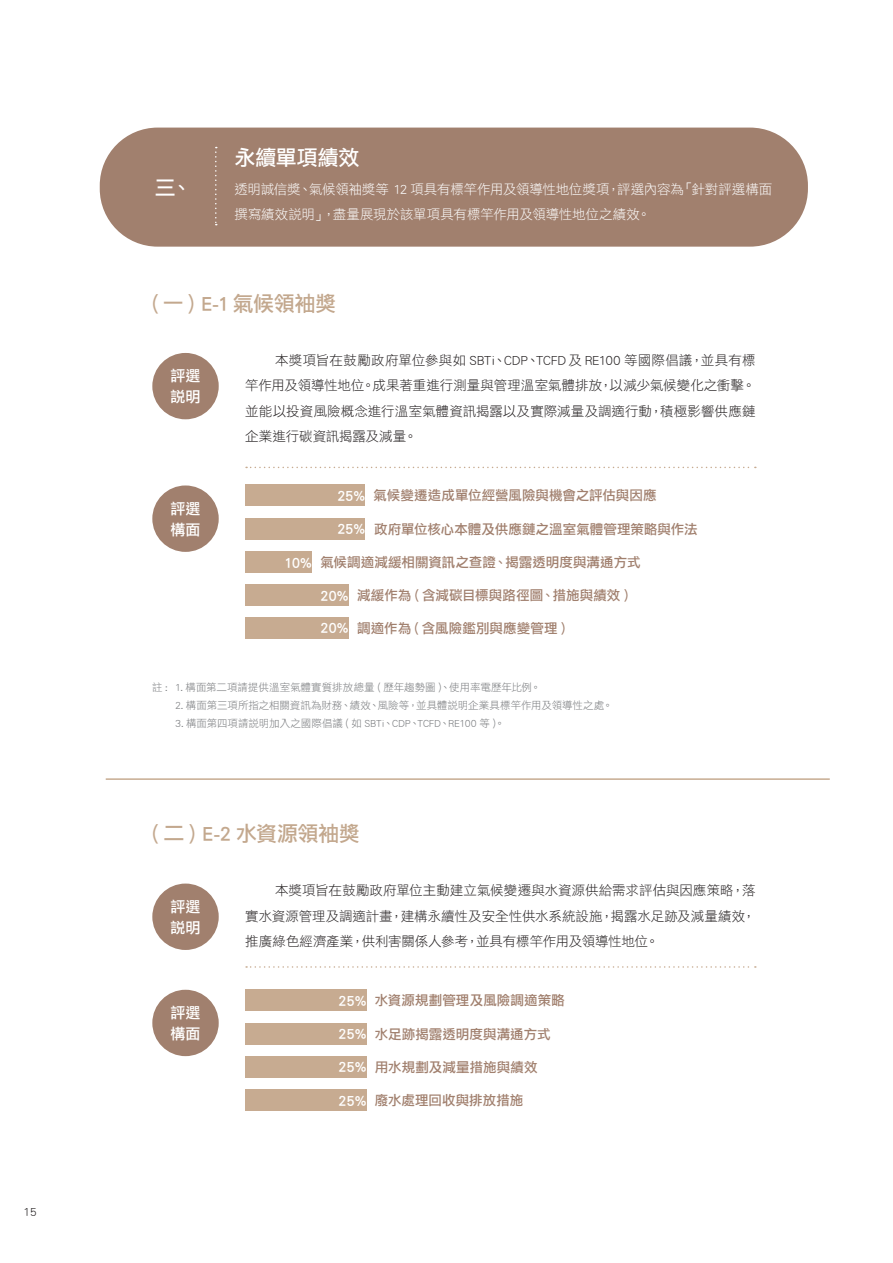
<style>
.page{position:relative;width:893px;height:1263px;background:#fff}
.page>*{position:absolute;margin:0;border:0;box-sizing:border-box;transform-origin:0 0}
.中標金14{font:21px "DF Li Hei Std W5";letter-spacing:-.02em;color:#c3a88e}
.中標金14-2{font:21px "DF Li Hei Std W5";letter-spacing:-.005em;color:#fff}
.中標金14-3{font:15px "DF Li Hei Std W5";letter-spacing:-.02em;color:#fff}
.內文黑9{font:13.5px/25.5px "DF Li Hei Std W3";letter-spacing:-.005em;color:#231f20;text-align:justify}
.內文黑9-2{font:13.5px "DF Li Hei Std W5";letter-spacing:.005em;color:#a1806e}
.內文黑9-3{font:13.5px/25.5px "DF Li Hei Std W3";letter-spacing:-.015em;color:#fff}
.t1{font:12px "DF Li Hei Std W3";color:#231f20}
.註文字灰7{font:10.5px "DF Li Hei Std W3";letter-spacing:-.005em;color:#76787b}
</style>
<div class="page">
<svg style="left:246px;top:467px;width:510px;height:1px"></svg>
<div style="left:100px;top:128px;width:708px;height:119px;background:#a1806e;border-radius:58px"></div>
<svg style="left:215px;top:147px;width:2px;height:78px"></svg>
<div style="left:152px;top:353px;width:67px;height:66px;background:#a1806e;border-radius:50%"></div>
<div style="left:152px;top:485px;width:67px;height:67px;background:#a1806e;border-radius:50%"></div>
<div style="left:245px;top:584px;width:104px;height:22px;background:#c7ab91"></div>
<div style="left:245px;top:485px;width:120px;height:21px;background:#c7ab91"></div>
<div style="left:245px;top:518px;width:120px;height:21px;background:#c7ab91"></div>
<div style="left:245px;top:551px;width:67px;height:22px;background:#c7ab91"></div>
<div style="left:245px;top:617px;width:104px;height:22px;background:#c7ab91"></div>
<hr style="left:106px;top:778px;width:724px;height:2px;background:#c7ab91">
<div style="left:152px;top:883px;width:67px;height:67px;background:#a1806e;border-radius:50%"></div>
<div style="left:152px;top:990px;width:67px;height:66px;background:#a1806e;border-radius:50%"></div>
<svg style="left:246px;top:966px;width:510px;height:2px"></svg>
<div style="left:245px;top:1056px;width:121px;height:22px;background:#c7ab91"></div>
<div style="left:245px;top:1090px;width:121px;height:21px;background:#c7ab91"></div>
<div style="left:245px;top:1023px;width:121px;height:21px;background:#c7ab91"></div>
<div style="left:245px;top:990px;width:121px;height:21px;background:#c7ab91"></div>
<p class="t1" style="left:23px;top:1205px;width:15px">15</p>
<p class="中標金14-2" style="left:234px;top:146px;width:127px">永續單項績效</p>
<p class="中標金14-2" style="left:155px;top:176px;width:39px">三、</p>
<p class="內文黑9-3" style="left:234px;top:176px;width:539px">透明誠信獎、氣候領袖獎等 12 項具有標竿作用及領導性地位獎項，評選內容為「針對評選構面撰寫績效說明」，盡量展現於該單項具有標竿作用及領導性地位之績效。</p>
<p class="中標金14" style="left:152px;top:293px;width:185px">( 一 ) E-1 氣候領袖獎</p>
<p class="中標金14-3" style="left:171px;top:367px;width:31px">評選</p>
<p class="中標金14-3" style="left:171px;top:388px;width:31px">說明</p>
<p class="中標金14-3" style="left:171px;top:500px;width:31px">評選</p>
<p class="中標金14-3" style="left:171px;top:521px;width:31px">構面</p>
<p class="內文黑9" style="left:245px;top:347px;width:512px;text-indent:30px">本獎項旨在鼓勵政府單位參與如 SBTi、CDP、TCFD 及 RE100 等國際倡議，並具有標竿作用及領導性地位。成果著重進行測量與管理溫室氣體排放，以減少氣候變化之衝擊。並能以投資風險概念進行溫室氣體資訊揭露以及實際減量及調適行動，積極影響供應鏈企業進行碳資訊揭露及減量。</p>
<p class="中標金14-3" style="left:284px;top:554px;width:30px">10%</p>
<p class="內文黑9-2" style="left:374px;top:488px;width:284px">氣候變遷造成單位經營風險與機會之評估與因應</p>
<p class="內文黑9-2" style="left:374px;top:522px;width:325px">政府單位核心本體及供應鏈之溫室氣體管理策略與作法</p>
<p class="內文黑9-2" style="left:320px;top:555px;width:322px">氣候調適減緩相關資訊之查證、揭露透明度與溝通方式</p>
<p class="內文黑9-2" style="left:357px;top:588px;width:272px">減緩作為 ( 含減碳目標與路徑圖、措施與績效 )</p>
<p class="中標金14-3" style="left:320px;top:620px;width:30px">20%</p>
<p class="內文黑9-2" style="left:357px;top:621px;width:210px">調適作為 ( 含風險鑑別與應變管理 )</p>
<p class="中標金14-3" style="left:337px;top:487px;width:30px">25%</p>
<p class="中標金14-3" style="left:337px;top:521px;width:30px">25%</p>
<p class="中標金14-3" style="left:320px;top:587px;width:30px">20%</p>
<p class="註文字灰7" style="left:152px;top:682px;width:17px">註 :</p>
<p class="註文字灰7" style="left:175px;top:682px;width:367px">1. 構面第二項請提供溫室氣體實質排放總量 ( 歷年趨勢圖 )、使用率電歷年比例。</p>
<p class="註文字灰7" style="left:175px;top:700px;width:439px">2. 構面第三項所指之相關資訊為財務、績效、風險等，並具體說明企業具標竿作用及領導性之處。</p>
<p class="註文字灰7" style="left:175px;top:718px;width:331px">3. 構面第四項請說明加入之國際倡議 ( 如 SBTi、CDP、TCFD、RE100 等 )。</p>
<p class="中標金14" style="left:152px;top:822px;width:209px">( 二 ) E-2 水資源領袖獎</p>
<p class="中標金14-3" style="left:171px;top:898px;width:31px">評選</p>
<p class="中標金14-3" style="left:171px;top:919px;width:31px">說明</p>
<p class="中標金14-3" style="left:171px;top:1004px;width:31px">評選</p>
<p class="中標金14-3" style="left:171px;top:1025px;width:31px">構面</p>
<p class="內文黑9" style="left:245px;top:877px;width:512px;text-indent:30px">本獎項旨在鼓勵政府單位主動建立氣候變遷與水資源供給需求評估與因應策略，落實水資源管理及調適計畫，建構永續性及安全性供水系統設施，揭露水足跡及減量績效，推廣綠色經濟產業，供利害關係人參考，並具有標竿作用及領導性地位。</p>
<p class="中標金14-3" style="left:338px;top:992px;width:30px">25%</p>
<p class="內文黑9-2" style="left:375px;top:993px;width:191px">水資源規劃管理及風險調適策略</p>
<p class="中標金14-3" style="left:338px;top:1025px;width:30px">25%</p>
<p class="內文黑9-2" style="left:375px;top:1026px;width:177px">水足跡揭露透明度與溝通方式</p>
<p class="中標金14-3" style="left:338px;top:1059px;width:30px">25%</p>
<p class="中標金14-3" style="left:338px;top:1092px;width:30px">25%</p>
<p class="內文黑9-2" style="left:375px;top:1060px;width:164px">用水規劃及減量措施與績效</p>
<p class="內文黑9-2" style="left:375px;top:1093px;width:150px">廢水處理回收與排放措施</p>
</div>
